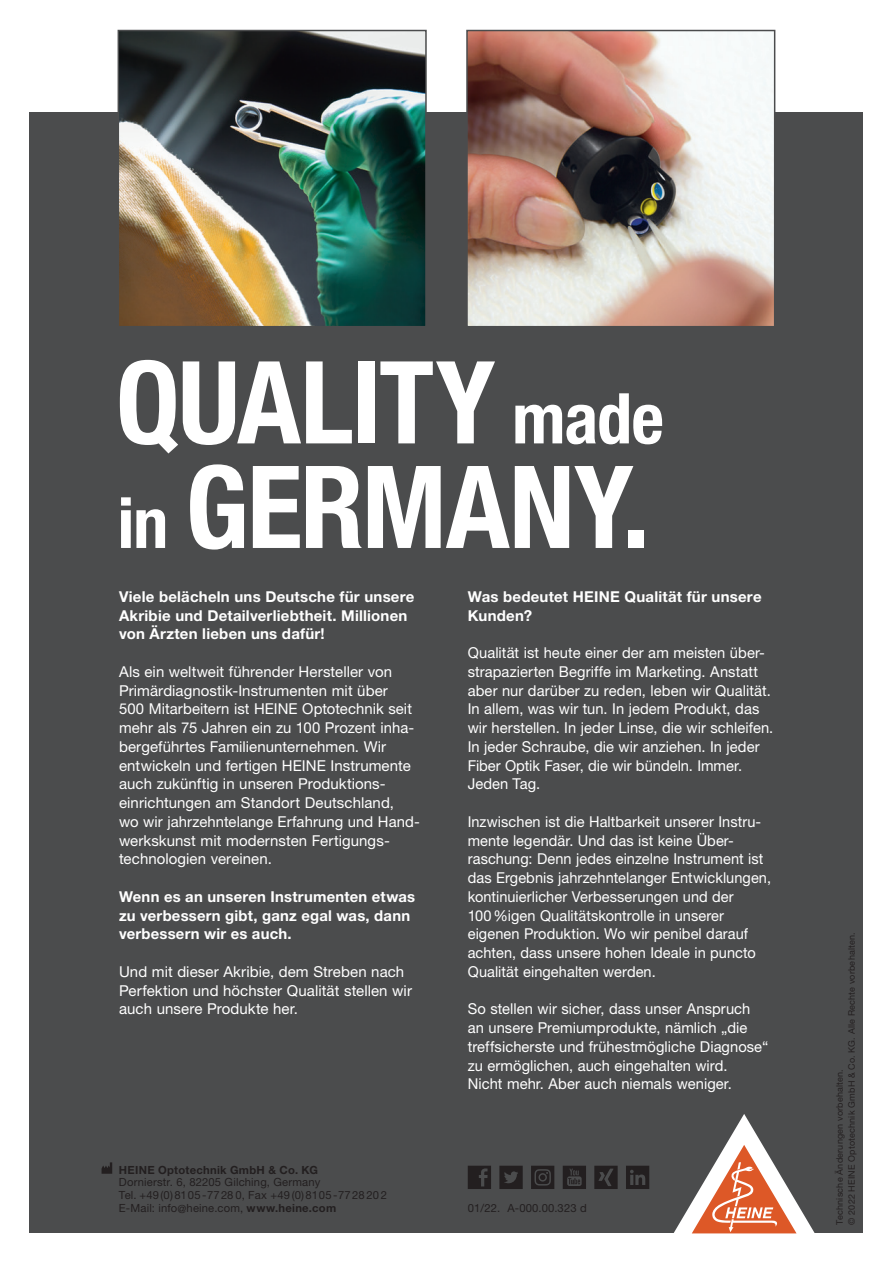
<style>
.page{position:relative;width:893px;height:1263px;background:#fff}
.page>*{position:absolute;margin:0;border:0;box-sizing:border-box;transform-origin:0 0}
.t1{font:700 condensed 114.75px/104.6px "Helvetica Neue LT Std";letter-spacing:-.015em;color:#fff}
.Headline_Innen_18_10{font:15px/18.8px "Helvetica Neue LT Std";letter-spacing:.005em;color:#fff}
.Headline_Innen_18_10-2{font:700 15px/18.8px "Helvetica Neue LT Std";letter-spacing:.015em;color:#fff}
.Adressen_Rück_Helv45{font:11.25px/12.8px "Helvetica Neue LT Std";letter-spacing:.015em;color:#231f20}
.Adressen_Rück_Helv45-2{font:700 11.25px "Helvetica Neue LT Std";letter-spacing:.025em;color:#231f20}
.Tech__Fachhändler__H{font:11.25px "Helvetica Neue LT Std";letter-spacing:.01em;color:#231f20}
.Tech__Fachhändler__H-2{font:9px "Helvetica Neue LT Std";letter-spacing:.02em;color:#231f20}
.s1{font-size:70.2px}
.s2{font-weight:700}
</style>
<div class="page">
<div style="left:30px;top:113px;width:833px;height:1120px;background:#4b4c4d"></div>
<svg style="left:673px;top:1114px;width:142px;height:119px"></svg>
<svg style="left:468px;top:1166px;width:23px;height:23px"></svg>
<svg style="left:499px;top:1166px;width:24px;height:23px"></svg>
<svg style="left:531px;top:1166px;width:23px;height:23px"></svg>
<svg style="left:626px;top:1166px;width:23px;height:23px"></svg>
<svg style="left:563px;top:1166px;width:23px;height:23px"></svg>
<svg style="left:594px;top:1166px;width:24px;height:23px"></svg>
<svg style="left:102px;top:1162px;width:10px;height:12px"></svg>
<img style="left:117px;top:29px;width:310px;height:297px">
<img style="left:465px;top:29px;width:311px;height:297px">
<p class="t1" style="left:116px;top:349px;width:550px">QUALITY <span class="s1">made in</span> GERMANY.</p>
<p class="Headline_Innen_18_10-2" style="left:119px;top:587px;width:297px">Viele belächeln uns Deutsche für unsere<br>Akribie und Detailverliebtheit. Millionen von Ärzten lieben uns dafür!</p>
<p class="Headline_Innen_18_10" style="left:119px;top:662px;width:301px">Als ein weltweit führender Hersteller von Primärdiagnostik-Instrumenten mit über<br>500 Mitarbeitern ist HEINE Optotechnik seit mehr als 75 Jahren ein zu 100 Prozent inha&shy;bergeführtes Familienunternehmen. Wir entwickeln und fertigen HEINE Instrumente auch zukünftig in unseren Produktions&shy;einrichtungen am Standort Deutschland,<br>wo wir jahrzehntelange Erfahrung und Hand&shy;werkskunst mit modernsten Fertigungs&shy;technologien vereinen.</p>
<p class="Headline_Innen_18_10-2" style="left:119px;top:887px;width:298px">Wenn es an unseren Instrumenten etwas zu verbessern gibt, ganz egal was, dann verbessern wir es auch.</p>
<p class="Headline_Innen_18_10" style="left:119px;top:962px;width:294px">Und mit dieser Akribie, dem Streben nach<br>Perfektion und höchster Qualität stellen wir auch unsere Produkte her.</p>
<p class="Adressen_Rück_Helv45-2" style="left:119px;top:1163px;width:201px">HEINE Optotechnik GmbH &amp; Co. KG</p>
<p class="Adressen_Rück_Helv45" style="left:119px;top:1176px;width:270px">Dornierstr. 6, 82205 Gilching, Germany<br>Tel. +49 (0) 8105-7728 0, Fax +49 (0) 8105-7728 20 2<br>E-Mail: info@heine.com, <span class="s2">www.heine.com</span></p>
<p class="Headline_Innen_18_10-2" style="left:468px;top:587px;width:295px">Was bedeutet HEINE Qualität für unsere<br>Kunden?</p>
<p class="Headline_Innen_18_10" style="left:468px;top:643px;width:307px">Qualität ist heute einer der am meisten über&shy;strapazierten Begriffe im Marketing. Anstatt aber nur darüber zu reden, leben wir Qualität.<br>In allem, was wir tun. In jedem Produkt, das wir herstellen. In jeder Linse, die wir schleifen.<br>In jeder Schraube, die wir anziehen. In jeder Fiber Optik Faser, die wir bündeln. Immer.<br>Jeden Tag.</p>
<p class="Headline_Innen_18_10" style="left:468px;top:812px;width:305px">Inzwischen ist die Haltbarkeit unserer Instru&shy;mente legendär. Und das ist keine Über&shy;raschung: Denn jedes einzelne Instrument ist das Ergebnis jahrzehntelanger Entwicklungen, kontinuierlicher Verbesserungen und der 100%igen Qualitätskontrolle in unserer eigenen Produktion. Wo wir penibel darauf achten, dass unsere hohen Ideale in puncto Qualität eingehalten werden.</p>
<p class="Headline_Innen_18_10" style="left:468px;top:999px;width:302px">So stellen wir sicher, dass unser Anspruch an unsere Premiumprodukte, nämlich „die treffsicherste und frühestmögliche Diagnose“ zu ermöglichen, auch eingehalten wird.</p>
<p class="Headline_Innen_18_10" style="left:468px;top:1074px;width:266px">Nicht mehr. Aber auch niemals weniger.</p>
<p class="Tech__Fachhändler__H" style="left:468px;top:1201px;width:121px">01/22. A-000.00.323 d</p>
<p class="Tech__Fachhändler__H-2" style="left:846px;top:1225px;width:294px;rotate:-90deg">© 2022 HEINE Optotechnik GmbH &amp; Co. KG. Alle Rechte vorbehalten.</p>
<p class="Tech__Fachhändler__H-2" style="left:834px;top:1225px;width:157px;rotate:-90deg">Technische Änderungen vorbehalten.</p>
</div>
